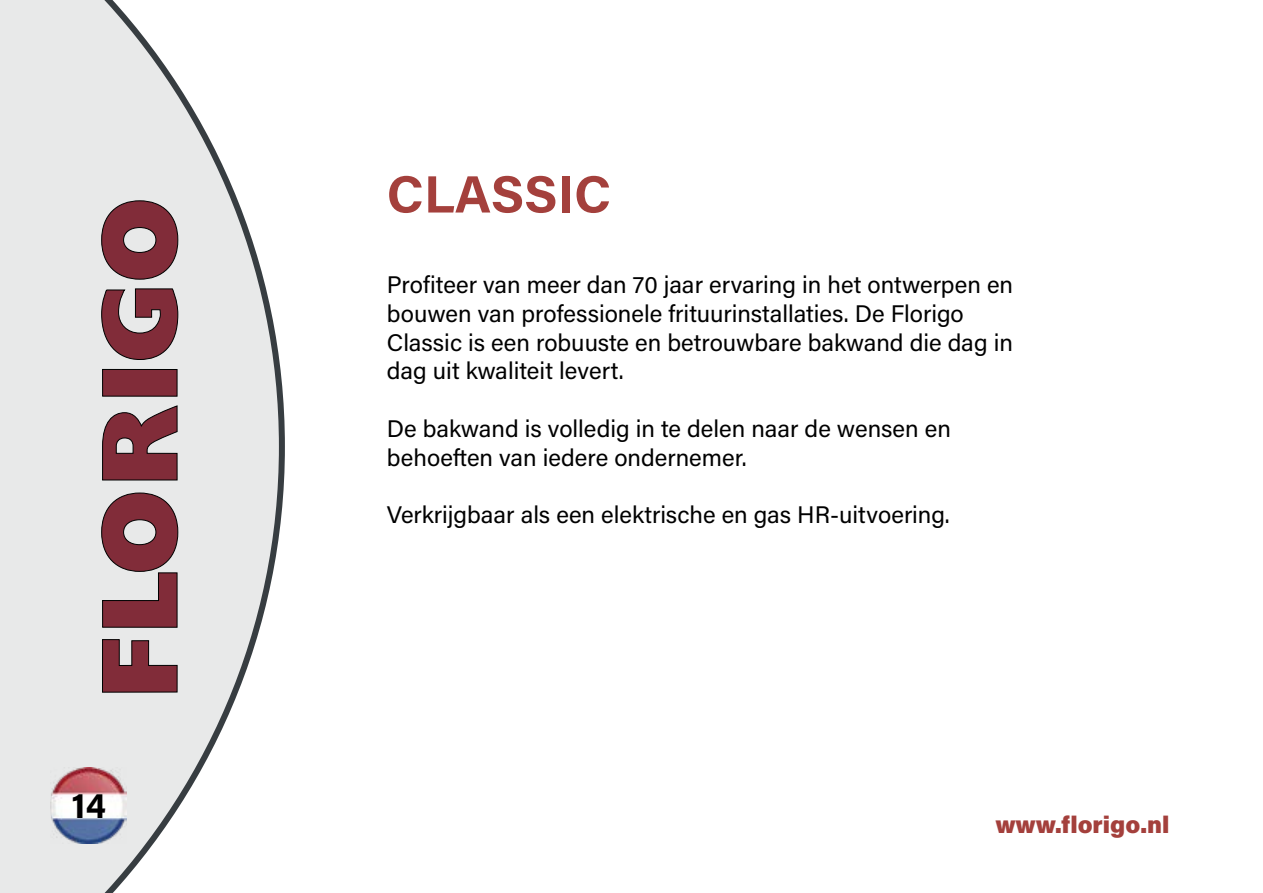
<style>
.page{position:relative;width:1263px;height:893px;background:#fff}
.page>*{position:absolute;margin:0;border:0;box-sizing:border-box;transform-origin:0 0}
.t1{font:700 52.5px "Acumin Pro";color:#a4403c}
.t2{font:700 36px "Acumin Pro";color:#000}
.t3{font:24px/28.8px "Acumin Pro";color:#000}
.t4{font:900 24px "Acumin Pro";color:#a4403c}
</style>
<div class="page">
<svg style="left:0;top:0;width:285px;height:893px"></svg>
<svg style="left:102px;top:640px;width:75px;height:52px;background:#935962"></svg>
<div style="left:103px;top:369px;width:74px;height:27px;background:#812c39"></div>
<div style="left:103px;top:369px;width:74px;height:27px;border:1px solid #000"></div>
<svg style="left:102px;top:493px;width:76px;height:134px;background:#9a656d"></svg>
<svg style="left:102px;top:201px;width:76px;height:78px;background:#955c65"></svg>
<svg style="left:102px;top:289px;width:76px;height:70px;background:#965f67"></svg>
<svg style="left:103px;top:406px;width:74px;height:74px;background:#92565f"></svg>
<img style="left:51px;top:768px;width:76px;height:76px">
<h2 class="t2" style="left:71px;top:780px;width:36px">14</h2>
<h1 class="t1" style="left:387px;top:157px;width:226px">CLASSIC</h1>
<p class="t3" style="left:387px;top:269px;width:628px">Profiteer van meer dan 70 jaar ervaring in het ontwerpen en bouwen van professionele frituurinstallaties. De Florigo Classic is een robuuste en betrouwbare bakwand die dag in dag uit kwaliteit levert.</p>
<p class="t3" style="left:387px;top:413px;width:565px">De bakwand is volledig in te delen naar de wensen en behoeften van iedere ondernemer.</p>
<p class="t3" style="left:387px;top:500px;width:564px">Verkrijgbaar als een elektrische en gas HR-uitvoering.</p>
<p class="t4" style="left:995px;top:807px;width:176px">www.florigo.nl</p>
</div>
